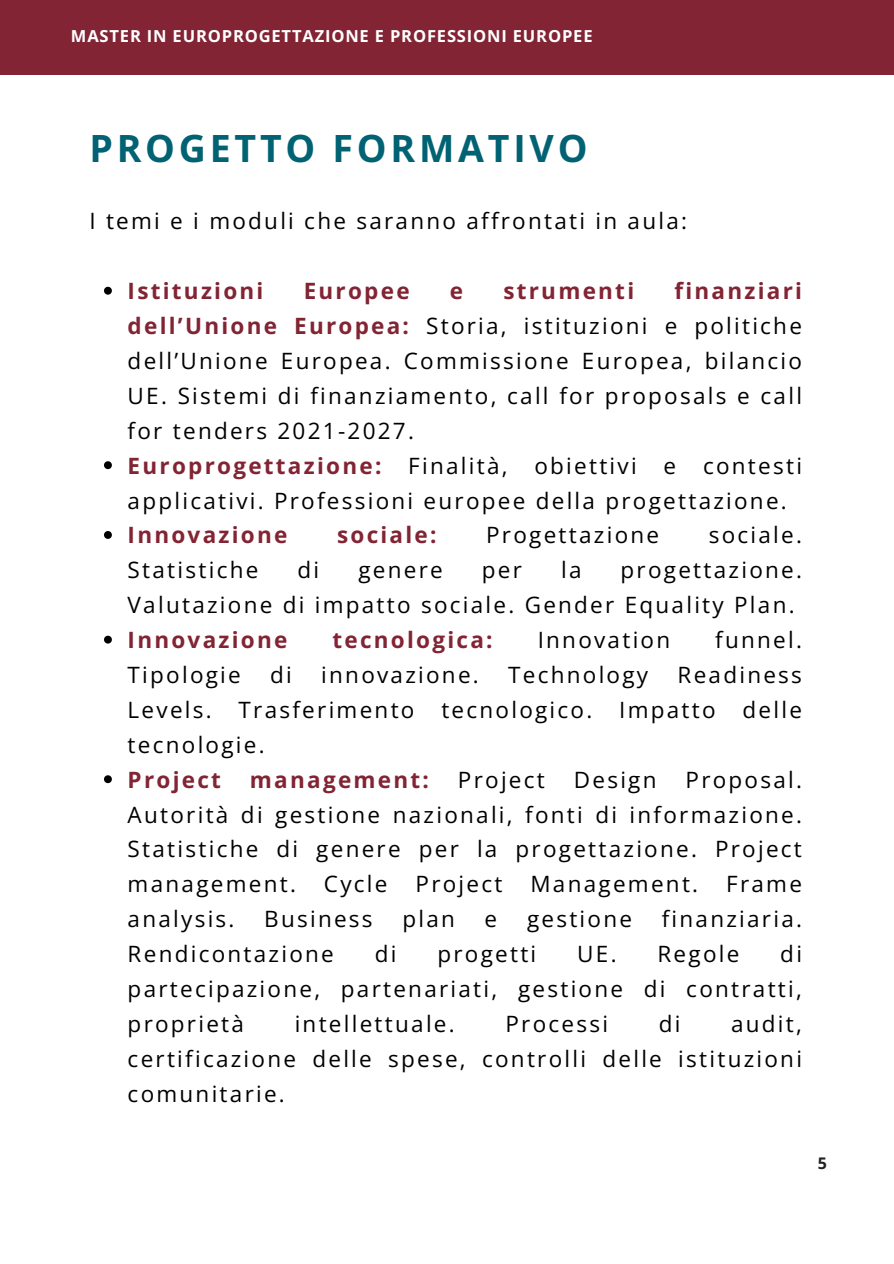
<style>
.page{position:relative;width:894px;height:1264px;background:#fff}
.page>*{position:absolute;margin:0;border:0;box-sizing:border-box;transform-origin:0 0}
.t1{font:700 37.5px "Open Sans";letter-spacing:.1em;color:#006272}
.t2{font:22.5px/34.8px "Open Sans";letter-spacing:.1em;color:#000;text-align:justify}
.t3{font:700 22.5px "Open Sans";letter-spacing:.1em;color:#822433}
.t4{font:700 16.5px "Open Sans";letter-spacing:.05em;color:#fff}
.t5{font:700 16.05px "Open Sans";color:#222}
.s1{font-weight:700;color:#822433}
</style>
<div class="page">
<div style="left:0;top:0;width:893px;height:74px;background:#822433"></div>
<svg style="left:104px;top:287px;width:8px;height:8px"></svg>
<svg style="left:104px;top:461px;width:8px;height:8px"></svg>
<svg style="left:104px;top:531px;width:8px;height:8px"></svg>
<svg style="left:104px;top:635px;width:8px;height:8px"></svg>
<svg style="left:104px;top:775px;width:8px;height:8px"></svg>
<p class="t4" style="left:71px;top:25px;width:523px">MASTER IN EUROPROGETTAZIONE E PROFESSIONI EUROPEE</p>
<p class="t1" style="left:89px;top:122px;width:499px">PROGETTO FORMATIVO</p>
<p class="t2" style="left:89px;top:203px;width:599px">I temi e i moduli che saranno affrontati in aula:</p>
<p class="t2" style="left:128px;top:273px;width:675px;text-indent:546px"><span class="s1">finanziari dell’Unione Europea:</span> Storia, istituzioni e politiche dell’Unione Europea. Commissione Europea, bilancio UE. Sistemi di finanziamento, call for proposals e call for tenders 2021-2027.</p>
<h1 class="t2" style="left:128px;top:447px;width:675px"><span class="s1">Europrogettazione:</span> Finalità, obiettivi e contesti applicativi. Professioni europee della progettazione.</h1>
<h2 class="t3" style="left:128px;top:519px;width:161px">Innovazione</h2>
<h2 class="t3" style="left:337px;top:519px;width:101px">sociale:</h2>
<h2 class="t2" style="left:486px;top:517px;width:174px">Progettazione</h2>
<h2 class="t2" style="left:708px;top:517px;width:95px">sociale.</h2>
<h2 class="t2" style="left:128px;top:552px;width:132px">Statistiche</h2>
<h2 class="t2" style="left:297px;top:552px;width:23px">di</h2>
<h2 class="t2" style="left:358px;top:552px;width:86px">genere</h2>
<h2 class="t2" style="left:481px;top:552px;width:42px">per</h2>
<h2 class="t2" style="left:561px;top:552px;width:22px">la</h2>
<p class="t3" style="left:128px;top:275px;width:137px">Istituzioni</p>
<p class="t3" style="left:303px;top:275px;width:107px">Europee</p>
<p class="t3" style="left:449px;top:275px;width:15px">e</p>
<p class="t3" style="left:503px;top:275px;width:132px">strumenti</p>
<h2 class="t2" style="left:128px;top:552px;width:675px;text-indent:493px">progettazione.<br>Valutazione di impatto sociale. Gender Equality Plan.</h2>
<p class="t3" style="left:128px;top:624px;width:161px">Innovazione</p>
<p class="t3" style="left:332px;top:624px;width:162px">tecnologica:</p>
<p class="t2" style="left:537px;top:622px;width:134px">Innovation</p>
<p class="t2" style="left:715px;top:622px;width:88px">funnel.</p>
<p class="t2" style="left:128px;top:657px;width:115px">Tipologie</p>
<p class="t2" style="left:270px;top:657px;width:23px">di</p>
<p class="t2" style="left:321px;top:657px;width:159px">innovazione.</p>
<p class="t2" style="left:508px;top:657px;width:141px">Technology</p>
<p class="t2" style="left:128px;top:657px;width:675px;text-indent:549px">Readiness Levels. Trasferimento tecnologico. Impatto delle tecnologie.</p>
<p class="t3" style="left:128px;top:763px;width:95px">Project</p>
<p class="t3" style="left:250px;top:763px;width:180px">management:</p>
<p class="t2" style="left:458px;top:761px;width:88px">Project</p>
<p class="t2" style="left:573px;top:761px;width:84px">Design</p>
<p class="t2" style="left:128px;top:761px;width:675px;text-indent:557px">Proposal.<br>Autorità di gestione nazionali, fonti di informazione.<br>Statistiche di genere per la progettazione. Project management. Cycle Project Management. Frame analysis.</p>
<p class="t2" style="left:264px;top:901px;width:110px">Business</p>
<p class="t2" style="left:402px;top:901px;width:54px">plan</p>
<p class="t2" style="left:484px;top:901px;width:14px">e</p>
<p class="t2" style="left:527px;top:901px;width:106px">gestione</p>
<p class="t2" style="left:661px;top:901px;width:142px">finanziaria.</p>
<p class="t2" style="left:128px;top:936px;width:208px">Rendicontazione</p>
<p class="t2" style="left:375px;top:936px;width:23px">di</p>
<p class="t2" style="left:437px;top:936px;width:100px">progetti</p>
<p class="t2" style="left:577px;top:936px;width:164px">UE. Regole</p>
<p class="t2" style="left:128px;top:936px;width:675px;text-indent:652px">di partecipazione, partenariati, gestione di contratti, proprietà</p>
<p class="t2" style="left:128px;top:1005px;width:675px;text-indent:603px">audit, certificazione delle spese, controlli delle istituzioni comunitarie.</p>
<p class="t2" style="left:294px;top:1005px;width:161px">intellettuale.</p>
<p class="t2" style="left:505px;top:1005px;width:104px">Processi</p>
<p class="t2" style="left:658px;top:1005px;width:23px">di</p>
<p class="t5" style="left:817px;top:1151px;width:11px">5</p>
</div>
